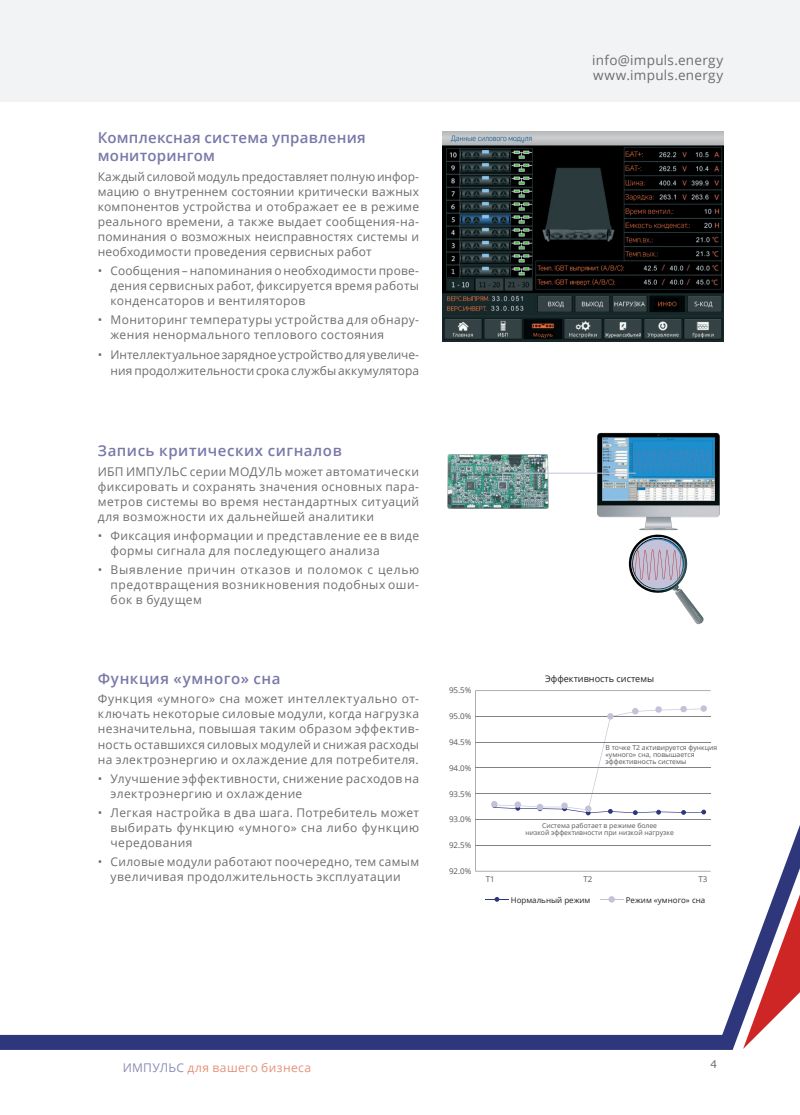
<style>
.page{position:relative;width:800px;height:1115px;background:#fff}
.page>*{position:absolute;margin:0;border:0;box-sizing:border-box;transform-origin:0 0}
.Заголовок{font:600 15px/18px "Open Sans";letter-spacing:.03em;color:#7978a8}
.t1{font:13.5px/15px "Open Sans";letter-spacing:.02em;color:#6c6d70}
.буллеты{font:12px/15px "Open Sans";letter-spacing:.03em;color:#6c6d70;text-align:justify}
.буллеты-2{font:12px/16.5px "Open Sans";letter-spacing:.005em;color:#6c6d70;text-align:right}
.t2{font:12px "Open Sans";letter-spacing:.03em;color:#e59178}
.t3{font:10.5px "Verdana";color:#6c6d70}
.t4{font:9.15px "Open Sans";color:#231f20}
.t5{font:7.95px "Open Sans";color:#57585a}
.t6{font:7.95px "Open Sans";color:#231f20}
.t7{font:6.9px/6.9px "Open Sans";color:#57585a}
.s1{color:#8c8bb5}
</style>
<div class="page">
<svg style="left:0;top:793px;width:799px;height:257px"></svg>
<div style="left:0;top:0;width:799px;height:102px;background:#f2f3f4"></div>
<img style="left:442px;top:132px;width:281px;height:209px">
<img style="left:597px;top:432px;width:123px;height:99px">
<img style="left:447px;top:454px;width:102px;height:55px">
<svg style="left:628px;top:536px;width:75px;height:89px"></svg>
<div style="left:498px;top:481px;width:8px;height:8px;border:1px solid #c3c2d9"></div>
<svg style="left:502px;top:472px;width:134px;height:10px"></svg>
<svg style="left:475px;top:690px;width:235px;height:181px"></svg>
<hr style="left:475px;top:741px;width:235px;height:1px;background:#808285">
<hr style="left:475px;top:715px;width:235px;height:1px;background:#808285">
<hr style="left:475px;top:792px;width:235px;height:1px;background:#808285">
<hr style="left:475px;top:766px;width:235px;height:1px;background:#808285">
<hr style="left:475px;top:844px;width:235px;height:1px;background:#808285">
<hr style="left:475px;top:819px;width:235px;height:1px;background:#808285">
<svg style="left:485px;top:896px;width:23px;height:5px"></svg>
<svg style="left:600px;top:898px;width:23px;height:1px"></svg>
<svg style="left:608px;top:895px;width:6px;height:7px"></svg>
<svg style="left:492px;top:705px;width:214px;height:110px"></svg>
<p class="Заголовок" style="left:98px;top:129px;width:269px">Комплексная система управления мониторингом</p>
<p class="буллеты" style="left:98px;top:168px;width:323px">Каждый силовой модуль предоставляет полную инфор&shy;мацию о внутреннем состоянии критически важных компонентов устройства и отображает ее в режиме реального времени, а также выдает сообщения-на&shy;поминания о возможных неисправностях системы и необходимости проведения сервисных работ</p>
<p class="буллеты" style="left:111px;top:263px;width:310px;text-indent:-13px">• Сообщения – напоминания о необходимости прове&shy;дения сервисных работ, фиксируется время работы конденсаторов и вентиляторов</p>
<p class="буллеты" style="left:111px;top:312px;width:310px;text-indent:-13px">• Мониторинг температуры устройства для обнару&shy;жения ненормального теплового состояния</p>
<p class="буллеты-2" style="left:98px;top:345px;width:323px">• Интеллектуальное зарядное устройство для увеличе&shy;ния продолжительности срока службы аккумулятора</p>
<p class="Заголовок" style="left:98px;top:441px;width:245px">Запись критических сигналов</p>
<p class="буллеты" style="left:98px;top:463px;width:323px">ИБП ИМПУЛЬС серии МОДУЛЬ может автоматически фиксировать и сохранять значения основных пара&shy;метров системы во время нестандартных ситуаций для возможности их дальнейшей аналитики</p>
<p class="буллеты" style="left:111px;top:527px;width:310px;text-indent:-13px">• Фиксация информации и представление ее в виде формы сигнала для последующего анализа</p>
<p class="буллеты" style="left:111px;top:562px;width:310px;text-indent:-13px">• Выявление причин отказов и поломок с целью предотвращения возникновения подобных оши&shy;бок в будущем</p>
<p class="Заголовок" style="left:98px;top:669px;width:184px">Функция «умного» сна</p>
<p class="буллеты" style="left:98px;top:691px;width:323px">Функция «умного» сна может интеллектуально от&shy;ключать некоторые силовые модули, когда нагрузка незначительна, повышая таким образом эффектив&shy;ность оставшихся силовых модулей и снижая расходы на электроэнергию и охлаждение для потребителя.</p>
<p class="буллеты" style="left:111px;top:770px;width:310px;text-indent:-13px">• Улучшение эффективности, снижение расходов на электроэнергию и охлаждение</p>
<p class="буллеты" style="left:111px;top:804px;width:310px;text-indent:-13px">• Легкая настройка в два шага. Потребитель может выбирать функцию «умного» сна либо функцию чередования</p>
<p class="буллеты" style="left:98px;top:853px;width:323px;text-align:center">• Силовые модули работают поочередно, тем самым увеличивая продолжительность эксплуатации</p>
<p class="t1" style="left:592px;top:53px;width:133px">info@impuls.energy www.impuls.energy</p>
<p class="t5" style="left:449px;top:684px;width:24px">95.5%</p>
<p class="t5" style="left:449px;top:710px;width:24px">95.0%</p>
<p class="t5" style="left:449px;top:736px;width:24px">94.5%</p>
<p class="t5" style="left:449px;top:762px;width:24px">94.0%</p>
<p class="t5" style="left:449px;top:788px;width:24px">93.5%</p>
<p class="t5" style="left:449px;top:813px;width:24px">93.0%</p>
<p class="t5" style="left:449px;top:839px;width:24px">92.5%</p>
<p class="t5" style="left:449px;top:865px;width:24px">92.0%</p>
<p class="t4" style="left:545px;top:672px;width:111px">Эффективность системы</p>
<p class="t7" style="left:605px;top:743px;width:113px">В точке Т2 активируется функция «умного» сна, повышается эффективность системы</p>
<p class="t7" style="left:525px;top:821px;width:150px;text-align:center">Система работает в режиме более<br>низкой эффективности при низкой нагрузке</p>
<p class="t5" style="left:485px;top:873px;width:10px">T1</p>
<p class="t5" style="left:583px;top:873px;width:10px">T2</p>
<p class="t6" style="left:510px;top:893px;width:81px">Нормальный режим</p>
<p class="t5" style="left:698px;top:873px;width:10px">T3</p>
<p class="t6" style="left:625px;top:893px;width:81px">Режим «умного» сна</p>
<p class="t2" style="left:123px;top:1058px;width:190px"><span class="s1">ИМПУЛЬС</span> для вашего бизнеса</p>
<p class="t3" style="left:710px;top:1056px;width:8px">4</p>
</div>
